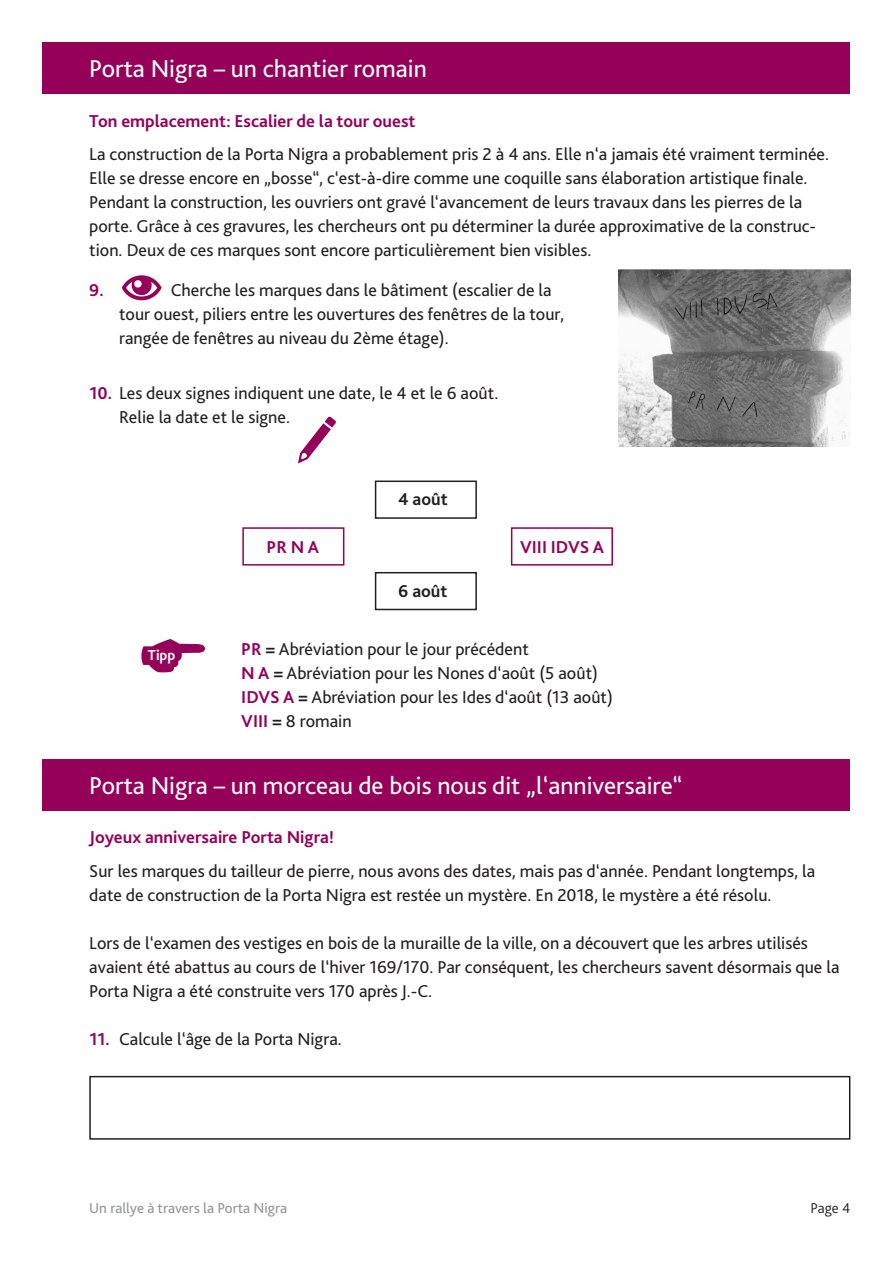
<style>
.page{position:relative;width:893px;height:1263px;background:#fff}
.page>*{position:absolute;margin:0;border:0;box-sizing:border-box;transform-origin:0 0}
.t1{font:25.5px "Bliss 2";color:#fff}
.t2{font:18px/24px "Bliss 2";color:#231f20}
.t3{font:700 18px "Bliss 2";color:#950058}
.t4{font:700 18px "Bliss 2";color:#231f20}
.t5{font:15px "Bliss 2";color:#939598}
.t6{font:300 15px "Bliss 2";color:#231f20}
.t7{font:700 15px "Bliss 2";color:#fff}
.s1{font-weight:700;color:#950058}
.s2{font-weight:700}
</style>
<div class="page">
<div style="left:242px;top:527px;width:102px;height:39px;background:#fff;border:2px solid #950058"></div>
<div style="left:511px;top:527px;width:102px;height:39px;background:#fff;border:2px solid #950058"></div>
<div style="left:375px;top:572px;width:102px;height:38px;border:2px solid #231f20"></div>
<div style="left:375px;top:480px;width:102px;height:39px;border:2px solid #231f20"></div>
<div style="left:43px;top:43px;width:807px;height:51px;background:#950058"></div>
<svg style="left:122px;top:275px;width:40px;height:25px"></svg>
<svg style="left:298px;top:416px;width:38px;height:48px"></svg>
<svg style="left:141px;top:639px;width:64px;height:33px"></svg>
<div style="left:43px;top:759px;width:807px;height:51px;background:#950058"></div>
<div style="left:89px;top:1076px;width:761px;height:64px;border:2px solid #231f20"></div>
<img style="left:618px;top:270px;width:232px;height:176px">
<h1 class="t1" style="left:89px;top:53px;width:339px">Porta Nigra – un chantier romain</h1>
<p class="t3" style="left:89px;top:110px;width:328px">Ton emplacement: Escalier de la tour ouest</p>
<p class="t2" style="left:89px;top:141px;width:741px">La construction de la Porta Nigra a probablement pris 2 à 4 ans. Elle n‘a jamais été vraiment terminée.<br>Elle se dresse encore en „bosse“, c‘est-à-dire comme une coquille sans élaboration artistique finale.<br>Pendant la construction, les ouvriers ont gravé l‘avancement de leurs travaux dans les pierres de la porte. Grâce à ces gravures, les chercheurs ont pu déterminer la durée approximative de la construc&shy;tion. Deux de ces marques sont encore particulièrement bien visibles.</p>
<p class="t3" style="left:89px;top:279px;width:16px">9.</p>
<p class="t2" style="left:119px;top:277px;width:446px;text-indent:52px">Cherche les marques dans le bâtiment (escalier de la tour ouest, piliers entre les ouvertures des fenêtres de la tour, rangée de fenêtres au niveau du 2ème étage).</p>
<p class="t2" style="left:119px;top:380px;width:381px;text-indent:-30px"><span class="s1">10.</span> Les deux signes indiquent une date, le 4 et le 6 août.<br>Relie la date et le signe.</p>
<p class="t4" style="left:398px;top:488px;width:51px">4 août</p>
<p class="t3" style="left:267px;top:536px;width:54px">PR N A</p>
<p class="t3" style="left:520px;top:536px;width:85px">VIII IDVS A</p>
<p class="t7" style="left:148px;top:645px;width:29px">Tipp</p>
<p class="t4" style="left:398px;top:580px;width:51px">6 août</p>
<p class="t2" style="left:241px;top:637px;width:373px"><span class="s1">PR</span> <span class="s2">=</span> Abréviation pour le jour précédent<br><span class="s1">N A</span> <span class="s2">=</span> Abréviation pour les Nones d‘août (5 août)<br><span class="s1">IDVS A</span> <span class="s2">=</span> Abréviation pour les Ides d‘août (13 août)<br><span class="s1">VIII</span> <span class="s2">=</span> 8 romain</p>
<h1 class="t1" style="left:89px;top:769px;width:595px">Porta Nigra – un morceau de bois nous dit „l‘anniversaire“</h1>
<p class="t3" style="left:89px;top:826px;width:246px">Joyeux anniversaire Porta Nigra!</p>
<p class="t2" style="left:89px;top:859px;width:727px">Sur les marques du tailleur de pierre, nous avons des dates, mais pas d‘année. Pendant longtemps, la date de construction de la Porta Nigra est restée un mystère. En 2018, le mystère a été résolu.</p>
<p class="t2" style="left:89px;top:931px;width:752px">Lors de l‘examen des vestiges en bois de la muraille de la ville, on a découvert que les arbres utilisés avaient été abattus au cours de l‘hiver 169/170. Par conséquent, les chercheurs savent désormais que la<br>Porta Nigra a été construite vers 170 après J.-C.</p>
<p class="t2" style="left:90px;top:1027px;width:254px"><span class="s1">11.</span> Calcule l‘âge de la Porta Nigra.</p>
<p class="t5" style="left:89px;top:1198px;width:199px">Un rallye à travers la Porta Nigra</p>
<p class="t6" style="left:811px;top:1198px;width:41px">Page 4</p>
</div>
